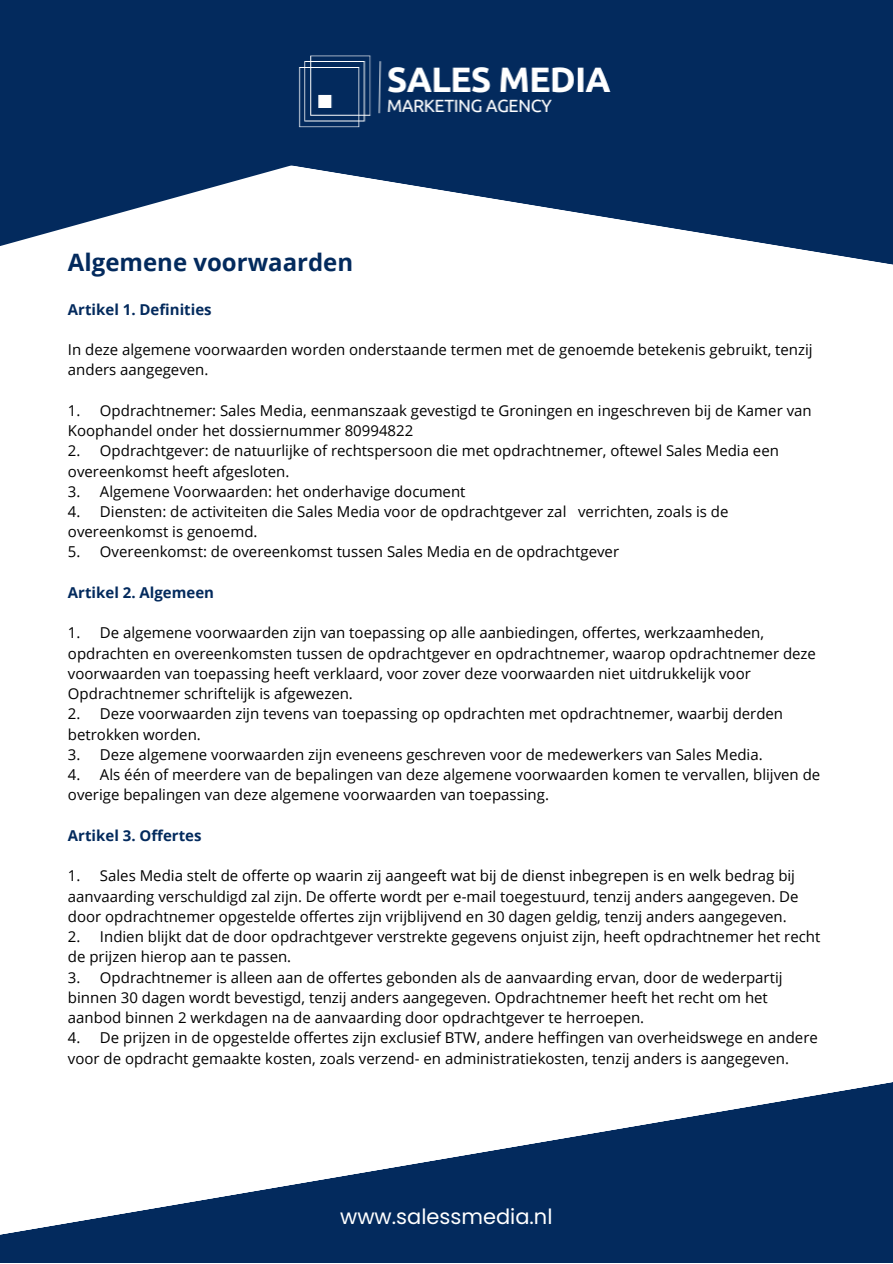
<style>
.page{position:relative;width:893px;height:1264px;background:#fff}
.page>*{position:absolute;margin:0;border:0;box-sizing:border-box;transform-origin:0 0}
.t1{font:700 24px "Open Sans";color:#032a5d}
.t2{font:21px "Poppins";color:#fff}
.t3{font:15px/20.2px "Open Sans";color:#000}
.t4{font:700 15px "Open Sans";color:#032a5d}
</style>
<div class="page">
<svg style="left:0;top:0;width:892px;height:265px;fill:#032a5d"></svg>
<img style="left:197px;top:19px;width:499px;height:141px">
<svg style="left:0;top:1082px;width:892px;height:180px;fill:#032a5d"></svg>
<h1 class="t1" style="left:68px;top:245px;width:287px">Algemene voorwaarden</h1>
<p class="t4" style="left:68px;top:298px;width:145px">Artikel 1. Definities</p>
<p class="t3" style="left:68px;top:339px;width:746px">In deze algemene voorwaarden worden onderstaande termen met de genoemde betekenis gebruikt, tenzij anders aangegeven.</p>
<p class="t3" style="left:68px;top:400px;width:745px">1. Opdrachtnemer: Sales Media, eenmanszaak gevestigd te Groningen en ingeschreven bij de Kamer van<br>Koophandel onder het dossiernummer 80994822</p>
<p class="t3" style="left:68px;top:440px;width:712px">2. Opdrachtgever: de natuurlijke of rechtspersoon die met opdrachtnemer, oftewel Sales Media een overeenkomst heeft afgesloten.</p>
<p class="t3" style="left:68px;top:481px;width:399px">3. Algemene Voorwaarden: het onderhavige document</p>
<p class="t3" style="left:68px;top:501px;width:662px">4. Diensten: de activiteiten die Sales Media voor de opdrachtgever zal verrichten, zoals is de overeenkomst is genoemd.</p>
<p class="t3" style="left:68px;top:541px;width:552px">5. Overeenkomst: de overeenkomst tussen Sales Media en de opdrachtgever</p>
<p class="t4" style="left:68px;top:582px;width:148px">Artikel 2. Algemeen</p>
<p class="t3" style="left:68px;top:622px;width:749px">1. De algemene voorwaarden zijn van toepassing op alle aanbiedingen, offertes, werkzaamheden, opdrachten en overeenkomsten tussen de opdrachtgever en opdrachtnemer, waarop opdrachtnemer deze voorwaarden van toepassing heeft verklaard, voor zover deze voorwaarden niet uitdrukkelijk voor Opdrachtnemer schriftelijk is afgewezen.</p>
<p class="t3" style="left:68px;top:703px;width:716px">2. Deze voorwaarden zijn tevens van toepassing op opdrachten met opdrachtnemer, waarbij derden betrokken worden.</p>
<p class="t3" style="left:68px;top:744px;width:696px">3. Deze algemene voorwaarden zijn eveneens geschreven voor de medewerkers van Sales Media.</p>
<p class="t3" style="left:68px;top:764px;width:753px">4. Als één of meerdere van de bepalingen van deze algemene voorwaarden komen te vervallen, blijven de overige bepalingen van deze algemene voorwaarden van toepassing.</p>
<p class="t4" style="left:68px;top:824px;width:135px">Artikel 3. Offertes</p>
<p class="t3" style="left:68px;top:865px;width:732px">1. Sales Media stelt de offerte op waarin zij aangeeft wat bij de dienst inbegrepen is en welk bedrag bij aanvaarding verschuldigd zal zijn. De offerte wordt per e-mail toegestuurd, tenzij anders aangegeven. De door opdrachtnemer opgestelde offertes zijn vrijblijvend en 30 dagen geldig, tenzij anders aangegeven.</p>
<p class="t3" style="left:68px;top:926px;width:753px">2. Indien blijkt dat de door opdrachtgever verstrekte gegevens onjuist zijn, heeft opdrachtnemer het recht de prijzen hierop aan te passen.</p>
<p class="t3" style="left:68px;top:966px;width:716px">3. Opdrachtnemer is alleen aan de offertes gebonden als de aanvaarding ervan, door de wederpartij binnen 30 dagen wordt bevestigd, tenzij anders aangegeven. Opdrachtnemer heeft het recht om het aanbod binnen 2 werkdagen na de aanvaarding door opdrachtgever te herroepen.</p>
<p class="t3" style="left:68px;top:1027px;width:751px">4. De prijzen in de opgestelde offertes zijn exclusief BTW, andere heffingen van overheidswege en andere voor de opdracht gemaakte kosten, zoals verzend- en administratiekosten, tenzij anders is aangegeven.</p>
<h2 class="t2" style="left:340px;top:1201px;width:214px">www.salessmedia.nl</h2>
</div>
